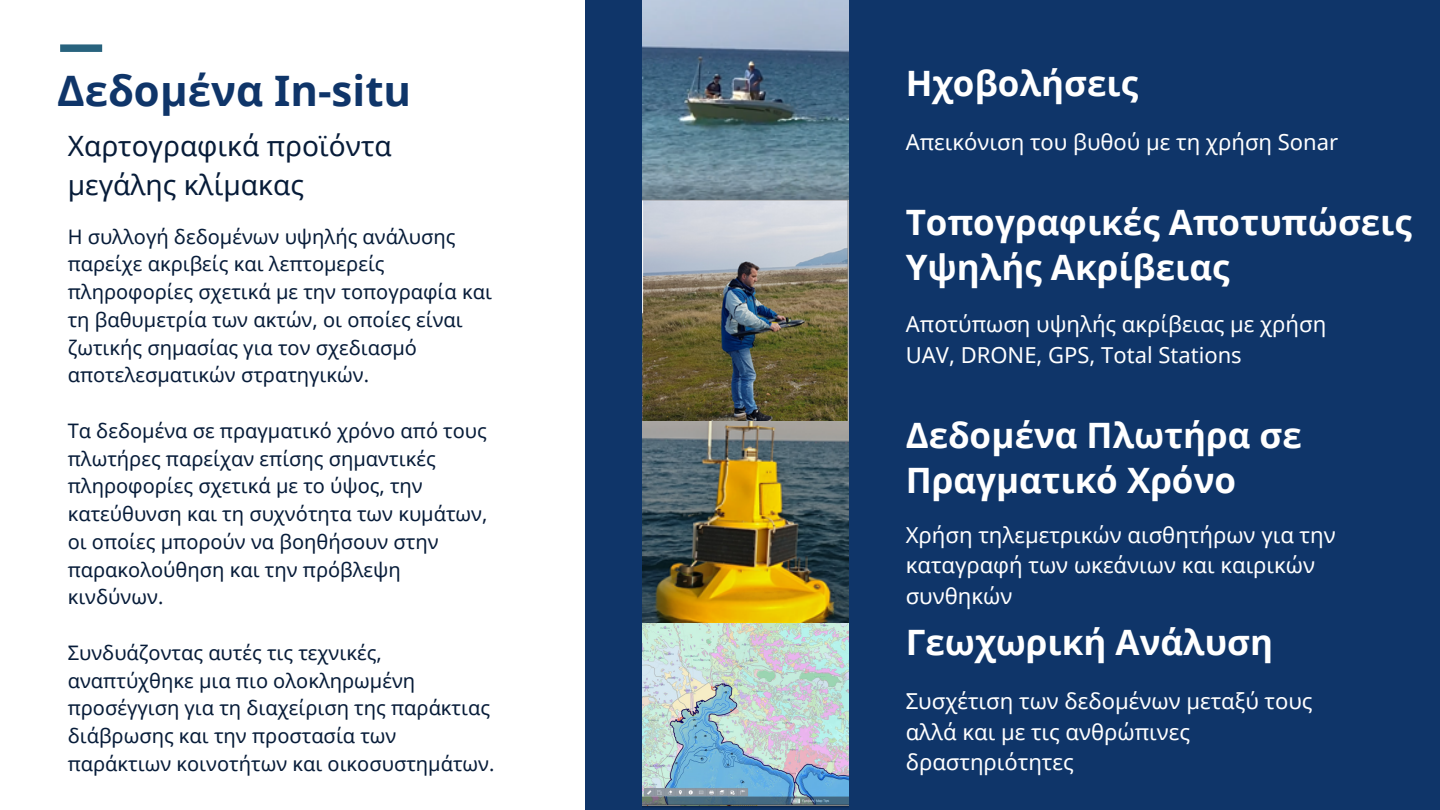
<style>
.page{position:relative;width:1440px;height:810px;background:#0f3569}
.page>*{position:absolute;margin:0;border:0;box-sizing:border-box;transform-origin:0 0}
.t1{font:700 42px "Noto Sans";color:#0f3569}
.t2{font:700 35px/45px "Noto Sans";color:#fff}
.t3{font:28px/39px "Noto Sans";color:#071c39}
.t4{font:22px/30.8px "Noto Sans";color:#fff}
.t5{font:20px/27.8px "Noto Sans";color:#071c39}
</style>
<div class="page">
<div style="left:0;top:0;width:585px;height:810px;background:#fff"></div>
<img style="left:643px;top:0;width:205px;height:422px">
<img style="left:643px;top:623px;width:205px;height:185px">
<img style="left:643px;top:422px;width:205px;height:201px">
<div style="left:60px;top:44px;width:42px;height:8px;background:#28637e"></div>
<p class="t1" style="left:57px;top:61px;width:355px">Δεδομένα In-situ</p>
<p class="t2" style="left:906px;top:60px;width:234px">Ηχοβολήσεις</p>
<p class="t4" style="left:906px;top:127px;width:434px">Απεικόνιση του βυθού με τη χρήση Sonar</p>
<p class="t3" style="left:68px;top:125px;width:325px">Χαρτογραφικά προϊόντα μεγάλης κλίμακας</p>
<p class="t5" style="left:68px;top:222px;width:426px">Η συλλογή δεδομένων υψηλής ανάλυσης παρείχε ακριβείς και λεπτομερείς πληροφορίες σχετικά με την τοπογραφία και τη βαθυμετρία των ακτών, οι οποίες είναι ζωτικής σημασίας για τον σχεδιασμό αποτελεσματικών στρατηγικών.</p>
<p class="t5" style="left:68px;top:416px;width:421px">Τα δεδομένα σε πραγματικό χρόνο από τους πλωτήρες παρείχαν επίσης σημαντικές πληροφορίες σχετικά με το ύψος, την κατεύθυνση και τη συχνότητα των κυμάτων, οι οποίες μπορούν να βοηθήσουν στην παρακολούθηση και την πρόβλεψη κινδύνων.</p>
<p class="t5" style="left:68px;top:638px;width:428px">Συνδυάζοντας αυτές τις τεχνικές, αναπτύχθηκε μια πιο ολοκληρωμένη προσέγγιση για τη διαχείριση της παράκτιας διάβρωσης και την προστασία των παράκτιων κοινοτήτων και οικοσυστημάτων.</p>
<p class="t2" style="left:906px;top:199px;width:508px">Τοπογραφικές Αποτυπώσεις<br>Υψηλής Ακρίβειας</p>
<p class="t4" style="left:906px;top:308px;width:422px">Αποτύπωση υψηλής ακρίβειας με χρήση<br>UAV, DRONE, GPS, Total Stations</p>
<p class="t2" style="left:906px;top:412px;width:398px">Δεδομένα Πλωτήρα σε<br>Πραγματικό Χρόνο</p>
<p class="t4" style="left:906px;top:519px;width:432px">Χρήση τηλεμετρικών αισθητήρων για την καταγραφή των ωκεάνιων και καιρικών συνθηκών</p>
<p class="t2" style="left:906px;top:618px;width:369px">Γεωχωρική Ανάλυση</p>
<p class="t4" style="left:906px;top:685px;width:408px">Συσχέτιση των δεδομένων μεταξύ τους αλλά και με τις ανθρώπινες δραστηριότητες</p>
</div>
